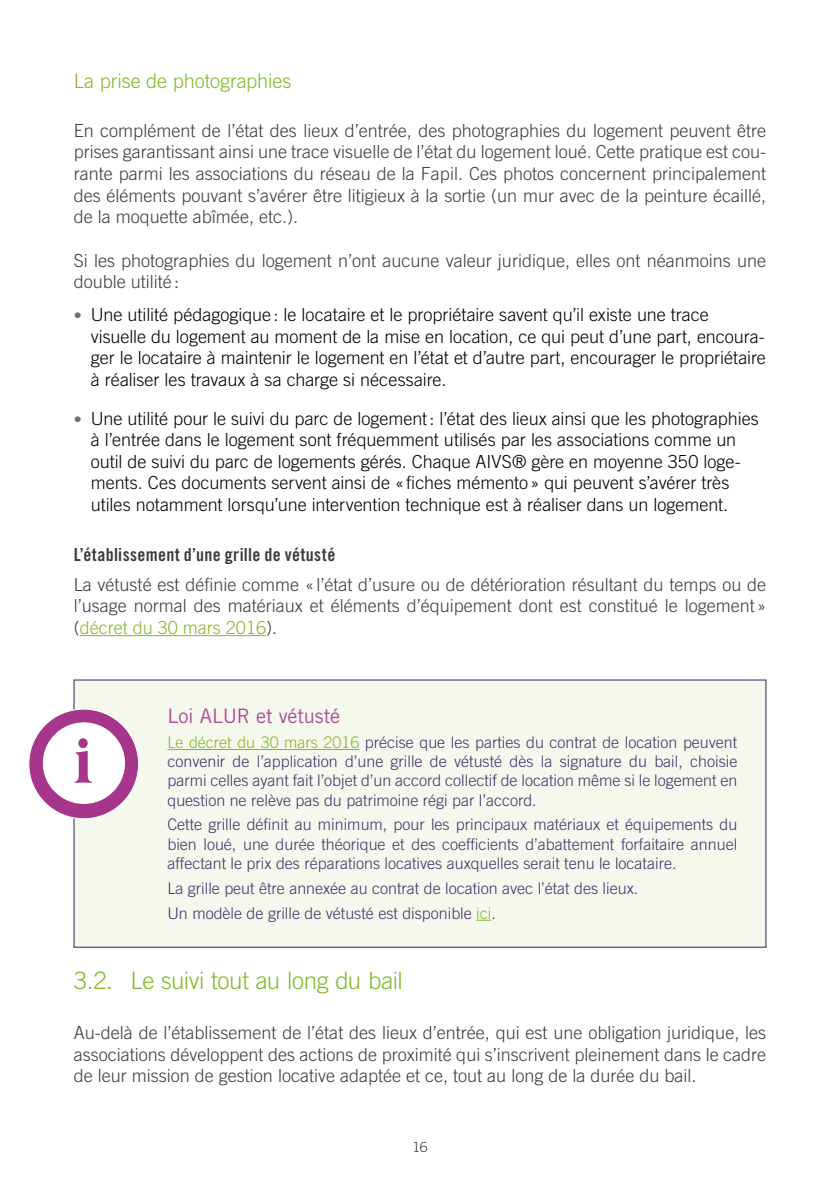
<style>
.page{position:relative;width:840px;height:1191px;background:#fff}
.page>*{position:absolute;margin:0;border:0;box-sizing:border-box;transform-origin:0 0}
.t1{font:300 24px "Trade Gothic LT Std";letter-spacing:-.015em;color:#80ba27}
.t2{font:300 20px "Trade Gothic LT Std";letter-spacing:-.005em;color:#80ba27}
.t3{font:20px "Trade Gothic LT Std";letter-spacing:-.01em;color:#af4b96}
.t4{font:300 18px/21.6px "Trade Gothic LT Std";color:#3c3c3b;text-align:justify}
.t5{font:300 18px/21.6px "Trade Gothic LT Std";letter-spacing:-.005em;color:#000}
.t6{font:18px "Trade Gothic LT Std Bd Cn 20";letter-spacing:.02em;color:#3c3c3b}
.t7{font:300 16px/19.2px "Trade Gothic LT Std";color:#44306a;text-align:justify}
.t8{font:300 14px "Trade Gothic LT Std";color:#3c3c3b}
.s1{font-size:16px;color:#706f6f}
.s2{color:#80ba27}
</style>
<div class="page">
<hr style="left:80px;top:635px;width:186px;height:1px;background:#80ba27">
<div style="left:74px;top:680px;width:691px;height:267px;background:#f5f8ed"></div>
<hr style="left:167px;top:749px;width:192px;height:1px;background:#80ba27">
<svg style="left:476px;top:919px;width:15px;height:1px"></svg>
<svg style="left:29px;top:708px;width:110px;height:111px"></svg>
<p class="t2" style="left:74px;top:69px;width:219px">La prise de photographies</p>
<p class="t4" style="left:74px;top:119px;width:693px">En complément de l’état des lieux d’entrée, des photographies du logement peuvent être prises garantissant ainsi une trace visuelle de l’état du logement loué. Cette pratique est cou&shy;rante parmi les associations du réseau de la Fapil. Ces photos concernent principalement des éléments pouvant s’avérer être litigieux à la sortie (un mur avec de la peinture écaillé, de la moquette abîmée, etc.).</p>
<p class="t4" style="left:74px;top:249px;width:693px">Si les photographies du logement n’ont aucune valeur juridique, elles ont néanmoins une double utilité:</p>
<p class="t5" style="left:91px;top:304px;width:676px;text-indent:-17px"><span class="s1">•</span> Une utilité pédagogique: le locataire et le propriétaire savent qu’il existe une trace visuelle du logement au moment de la mise en location, ce qui peut d’une part, encoura&shy;ger le locataire à maintenir le logement en l’état et d’autre part, encourager le propriétaire à réaliser les travaux à sa charge si nécessaire.</p>
<p class="t5" style="left:91px;top:407px;width:669px;text-indent:-17px"><span class="s1">•</span> Une utilité pour le suivi du parc de logement: l’état des lieux ainsi que les photographies à l’entrée dans le logement sont fréquemment utilisés par les associations comme un outil de suivi du parc de logements gérés. Chaque AIVS® gère en moyenne 350 loge&shy;ments. Ces documents servent ainsi de « fiches mémento» qui peuvent s’avérer très utiles notamment lorsqu’une intervention technique est à réaliser dans un logement.</p>
<p class="t6" style="left:74px;top:543px;width:263px">L’établissement d’une grille de vétusté</p>
<p class="t4" style="left:74px;top:573px;width:693px">La vétusté est définie comme «l’état d’usure ou de détérioration résultant du temps ou de l’usage normal des matériaux et éléments d’équipement dont est constitué le logement» (<span class="s2">décret du 30 mars 2016</span>).</p>
<p class="t3" style="left:167px;top:704px;width:174px">Loi ALUR et vétusté</p>
<p class="t7" style="left:167px;top:732px;width:571px"><span class="s2">Le décret du 30 mars 2016</span> précise que les parties du contrat de location peuvent convenir de l’application d’une grille de vétusté dès la signature du bail, choisie parmi celles ayant fait l’objet d’un accord collectif de location même si le logement en question ne relève pas du patrimoine régi par l’accord.</p>
<p class="t7" style="left:167px;top:815px;width:571px">Cette grille définit au minimum, pour les principaux matériaux et équipements du bien loué, une durée théorique et des coefficients d’abattement forfaitaire annuel affectant le prix des réparations locatives auxquelles serait tenu le locataire.</p>
<p class="t7" style="left:167px;top:875px;width:472px;line-height:24.8px">La grille peut être annexée au contrat de location avec l’état des lieux.<br>Un modèle de grille de vétusté est disponible <span class="s2">ici</span>.</p>
<h1 class="t1" style="left:74px;top:966px;width:330px">3.2. Le suivi tout au long du bail</h1>
<p class="t4" style="left:74px;top:1021px;width:693px">Au-delà de l’établissement de l’état des lieux d’entrée, qui est une obligation juridique, les associations développent des actions de proximité qui s’inscrivent pleinement dans le cadre de leur mission de gestion locative adaptée et ce, tout au long de la durée du bail.</p>
<p class="t8" style="left:412px;top:1139px;width:17px">16</p>
</div>
